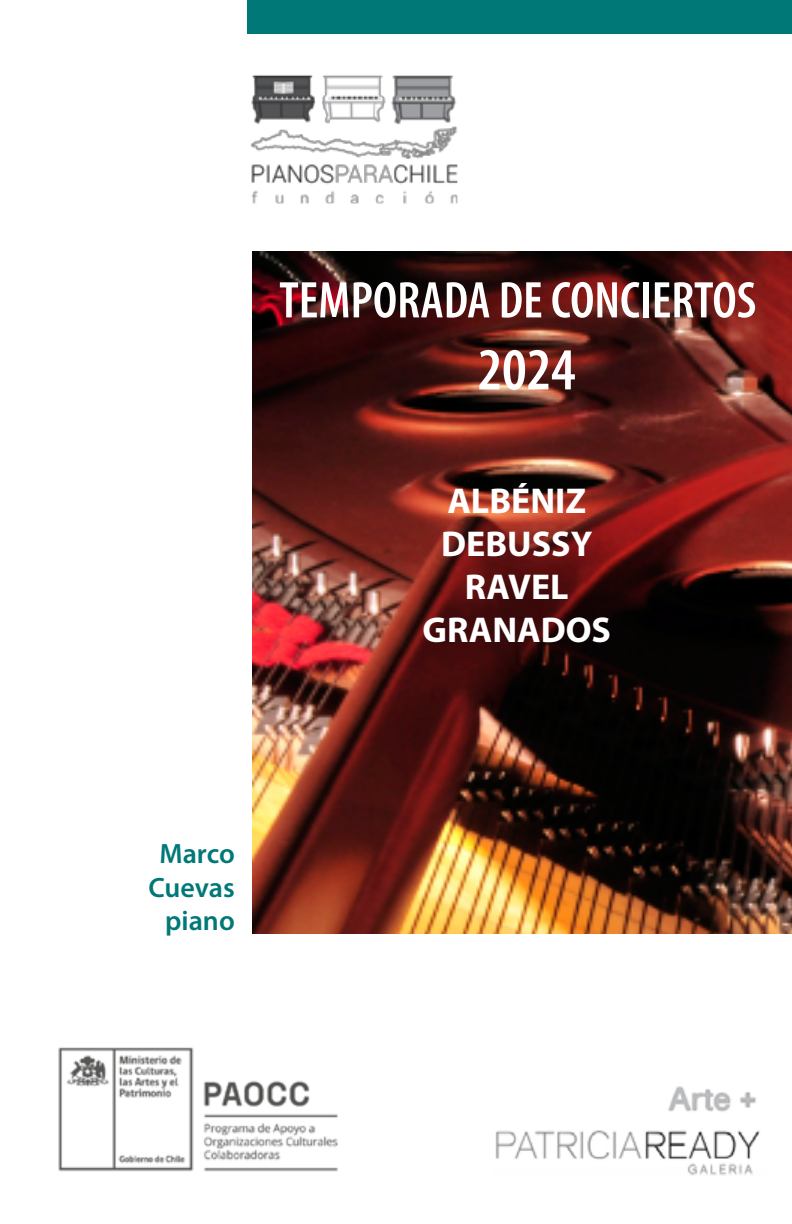
<style>
.page{position:relative;width:792px;height:1224px;background:#fff}
.page>*{position:absolute;margin:0;border:0;box-sizing:border-box;transform-origin:0 0}
.t1{font:600 condensed 60px "Myriad Pro";color:#fff}
.t2{font:600 condensed 52px "Myriad Pro";color:#fff}
.t3{font:700 36px/43.2px "Myriad Pro";color:#fff;text-align:center}
.t4{font:600 28px/33.6px "Myriad Pro";color:#007877;text-align:center}
</style>
<div class="page">
<div style="left:247px;top:0;width:545px;height:34px;background:#007877"></div>
<img style="left:252px;top:251px;width:540px;height:683px">
<img style="left:495px;top:1130px;width:265px;height:46px">
<img style="left:58px;top:1047px;width:280px;height:125px">
<img style="left:250px;top:75px;width:208px;height:129px">
<img style="left:668px;top:1086px;width:88px;height:26px">
<h2 class="t2" style="left:279px;top:268px;width:479px">TEMPORADA DE CONCIERTOS</h2>
<h1 class="t1" style="left:478px;top:333px;width:99px">2024</h1>
<p class="t3" style="left:422px;top:479px;width:190px">ALBÉNIZ<br>DEBUSSY<br>RAVEL<br>GRANADOS</p>
<p class="t4" style="left:149px;top:836px;width:88px">Marco<br>Cuevas piano</p>
</div>
